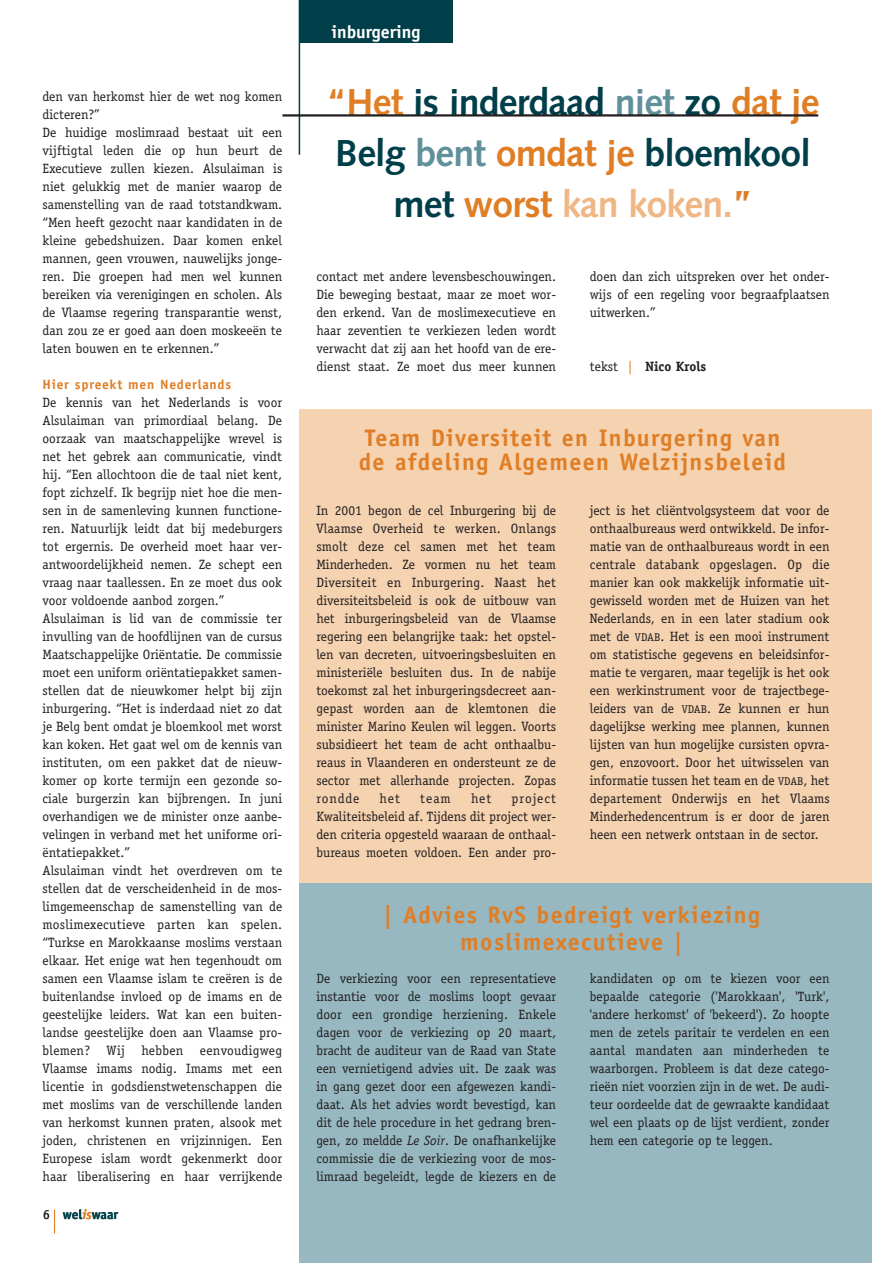
<style>
.page{position:relative;width:872px;height:1263px;background:#fff}
.page>*{position:absolute;margin:0;border:0;box-sizing:border-box;transform-origin:0 0}
.t1{font:700 37.5px/51px "Syntax LT Std";letter-spacing:-.02em;color:#003f49;text-align:center}
.t2{font:700 24px/24px "Officina Sans Std";letter-spacing:.055em;color:#e07e26}
.t3{font:700 18px "Officina Sans Std";color:#fff}
.t4{font:13.5px/18px "Officina Serif Std";color:#231f20;text-align:justify}
.t5{font:700 13.5px "Officina Sans Std";letter-spacing:.055em;color:#e07e26}
.t6{font:700 13.5px "Officina Serif Std";color:#231f20}
.t7{font:700 13.5px "Officina Sans Std";color:#003f49}
.s1{font-weight:400;color:#231f20}
.s2{font-style:italic;color:#e07e26}
.s3{color:#e07e26}
.s4{color:#60909a}
.s5{color:#efb785}
.s6{font-weight:400}
.s7{font-weight:400;color:#e07e26}
.s8{font-size:11.25px}
.s9{font-style:italic}
</style>
<div class="page">
<div style="left:299px;top:883px;width:573px;height:380px;background:#97b8c0"></div>
<div style="left:299px;top:409px;width:573px;height:474px;background:#f5d2b0"></div>
<hr style="left:299px;top:0;width:1px;height:155px;background:#003f49">
<div style="left:299px;top:0;width:153px;height:43px;background:#003f49"></div>
<hr style="left:282px;top:114px;width:536px;height:3px;background:#231f20">
<svg style="left:54px;top:1210px;width:1px;height:23px"></svg>
<p class="t4" style="left:43px;top:87px;width:241px;text-align:left">den van herkomst hier de wet nog komen dicteren?”<br>De huidige moslimraad bestaat uit een vijftigtal leden die op hun beurt de Executieve zullen kiezen. Alsulaiman is niet gelukkig met de manier waarop de samenstelling van de raad totstandkwam. “Men heeft gezocht naar kandidaten in de kleine gebedshuizen. Daar komen enkel mannen, geen vrouwen, nauwelijks jonge&shy;ren. Die groepen had men wel kunnen bereiken via verenigingen en scholen. Als de Vlaamse regering transparantie wenst, dan zou ze er goed aan doen moskeeën te laten bouwen en te erkennen.”</p>
<p class="t5" style="left:43px;top:379px;width:190px">Hier spreekt men Nederlands</p>
<p class="t4" style="left:43px;top:393px;width:241px;text-align:left">De kennis van het Nederlands is voor Alsulaiman van primordiaal belang. De oorzaak van maatschappelijke wrevel is net het gebrek aan communicatie, vindt hij. “Een allochtoon die de taal niet kent, fopt zichzelf. Ik begrijp niet hoe die men&shy;sen in de samenleving kunnen functione&shy;ren. Natuurlijk leidt dat bij medeburgers tot ergernis. De overheid moet haar ver&shy;antwoordelijkheid nemen. Ze schept een vraag naar taallessen. En ze moet dus ook voor voldoende aanbod zorgen.” Alsulaiman is lid van de commissie ter invulling van de hoofdlijnen van de cursus Maatschappelijke Oriëntatie. De commissie moet een uniform oriëntatiepakket samen&shy;stellen dat de nieuwkomer helpt bij zijn inburgering. “Het is inderdaad niet zo dat je Belg bent omdat je bloemkool met worst kan koken. Het gaat wel om de kennis van instituten, om een pakket dat de nieuw&shy;komer op korte termijn een gezonde so&shy;ciale burgerzin kan bijbrengen. In juni overhandigen we de minister onze aanbe&shy;velingen in verband met het uniforme ori&shy;ëntatiepakket.”<br>Alsulaiman vindt het overdreven om te stellen dat de verscheidenheid in de mos&shy;limgemeenschap de samenstelling van de moslimexecutieve parten kan spelen. “Turkse en Marokkaanse moslims verstaan elkaar. Het enige wat hen tegenhoudt om samen een Vlaamse islam te creëren is de buitenlandse invloed op de imams en de geestelijke leiders. Wat kan een buiten&shy;landse geestelijke doen aan Vlaamse pro&shy;blemen? Wij hebben eenvoudigweg Vlaamse imams nodig. Imams met een licentie in godsdienstwetenschappen die met moslims van de verschillende landen van herkomst kunnen praten, alsook met joden, christenen en vrijzinnigen. Een Europese islam wordt gekenmerkt door haar liberalisering en haar verrijkende</p>
<p class="t7" style="left:43px;top:1209px;width:77px"><span class="s1">6</span> wel<span class="s2">is</span>waar</p>
<h3 class="t3" style="left:331px;top:25px;width:91px">inburgering</h3>
<h1 class="t1" style="left:326px;top:80px;width:494px"><span class="s3">“Het</span> is inderdaad <span class="s4">niet</span> zo <span class="s3">dat je<br></span>Belg <span class="s4">bent</span> <span class="s3">omdat je</span> bloemkool met <span class="s3">worst</span> <span class="s5">kan koken.</span><span class="s3">”</span></h1>
<p class="t4" style="left:316px;top:267px;width:241px">contact met andere levensbeschouwingen.<br>Die beweging bestaat, maar ze moet wor&shy;den erkend. Van de moslimexecutieve en haar zeventien te verkiezen leden wordt verwacht dat zij aan het hoofd van de ere&shy;dienst staat. Ze moet dus meer kunnen</p>
<p class="t4" style="left:590px;top:267px;width:241px">doen dan zich uitspreken over het onder&shy;wijs of een regeling voor begraafplaatsen uitwerken.”</p>
<p class="t6" style="left:590px;top:361px;width:118px"><span class="s6">tekst</span> <span class="s7">|</span> Nico Krols</p>
<h2 class="t2" style="left:359px;top:427px;width:429px">Team Diversiteit en Inburgering van de afdeling Algemeen Welzijnsbeleid</h2>
<p class="t4" style="left:316px;top:501px;width:241px">In 2001 begon de cel Inburgering bij de Vlaamse Overheid te werken. Onlangs smolt deze cel samen met het team Minderheden. Ze vormen nu het team Diversiteit en Inburgering. Naast het diversiteitsbeleid is ook de uitbouw van het inburgeringsbeleid van de Vlaamse regering een belangrijke taak: het opstel&shy;len van decreten, uitvoeringsbesluiten en ministeriële besluiten dus. In de nabije toekomst zal het inburgeringsdecreet aan&shy;gepast worden aan de klemtonen die minister Marino Keulen wil leggen. Voorts subsidieert het team de acht onthaalbu&shy;reaus in Vlaanderen en ondersteunt ze de sector met allerhande projecten. Zopas rondde</p>
<p class="t4" style="left:316px;top:789px;width:241px;text-indent:195px">project Kwaliteitsbeleid af. Tijdens dit project wer&shy;den criteria opgesteld waaraan de onthaal&shy;bureaus moeten voldoen. Een ander pro-</p>
<p class="t4" style="left:380px;top:789px;width:22px">het</p>
<p class="t4" style="left:420px;top:789px;width:32px">team</p>
<p class="t4" style="left:471px;top:789px;width:22px">het</p>
<p class="t4" style="left:590px;top:501px;width:241px">ject is het cliëntvolgsysteem dat voor de onthaalbureaus werd ontwikkeld. De infor&shy;matie van de onthaalbureaus wordt in een centrale databank opgeslagen. Op die manier kan ook makkelijk informatie uit&shy;gewisseld worden met de Huizen van het Nederlands, en in een later stadium ook met de <span class="s8">VDAB</span>. Het is een mooi instrument om statistische gegevens en beleidsinfor&shy;matie te vergaren, maar tegelijk is het ook een werkinstrument voor de trajectbege&shy;leiders van de <span class="s8">VDAB</span>. Ze kunnen er hun dagelijkse werking mee plannen, kunnen lijsten van hun mogelijke cursisten opvra&shy;gen, enzovoort. Door het uitwisselen van informatie tussen het team en de <span class="s8">VDAB</span>, het departement Onderwijs en het Vlaams Minderhedencentrum is er door de jaren heen een netwerk ontstaan in de sector.</p>
<h2 class="t2" style="left:383px;top:903px;width:378px;line-height:27px;text-align:center">| Advies RvS bedreigt verkiezing moslimexecutieve |</h2>
<p class="t4" style="left:316px;top:969px;width:241px">De verkiezing voor een representatieve instantie voor de moslims loopt gevaar door een grondige herziening. Enkele dagen voor de verkiezing op 20 maart, bracht de auditeur van de Raad van State een vernietigend advies uit. De zaak was in gang gezet door een afgewezen kandi&shy;daat. Als het advies wordt bevestigd, kan dit de hele procedure in het gedrang bren&shy;gen, zo meldde <span class="s9">Le Soir</span>. De onafhankelijke commissie die de verkiezing voor de mos&shy;limraad begeleidt, legde de kiezers en de</p>
<p class="t4" style="left:590px;top:969px;width:241px">kandidaten op om te kiezen voor een bepaalde categorie ('Marokkaan', 'Turk', 'andere herkomst' of 'bekeerd'). Zo hoopte men de zetels paritair te verdelen en een aantal mandaten aan minderheden te waarborgen. Probleem is dat deze catego&shy;rieën niet voorzien zijn in de wet. De audi&shy;teur oordeelde dat de gewraakte kandidaat wel een plaats op de lijst verdient, zonder hem een categorie op te leggen.</p>
</div>
